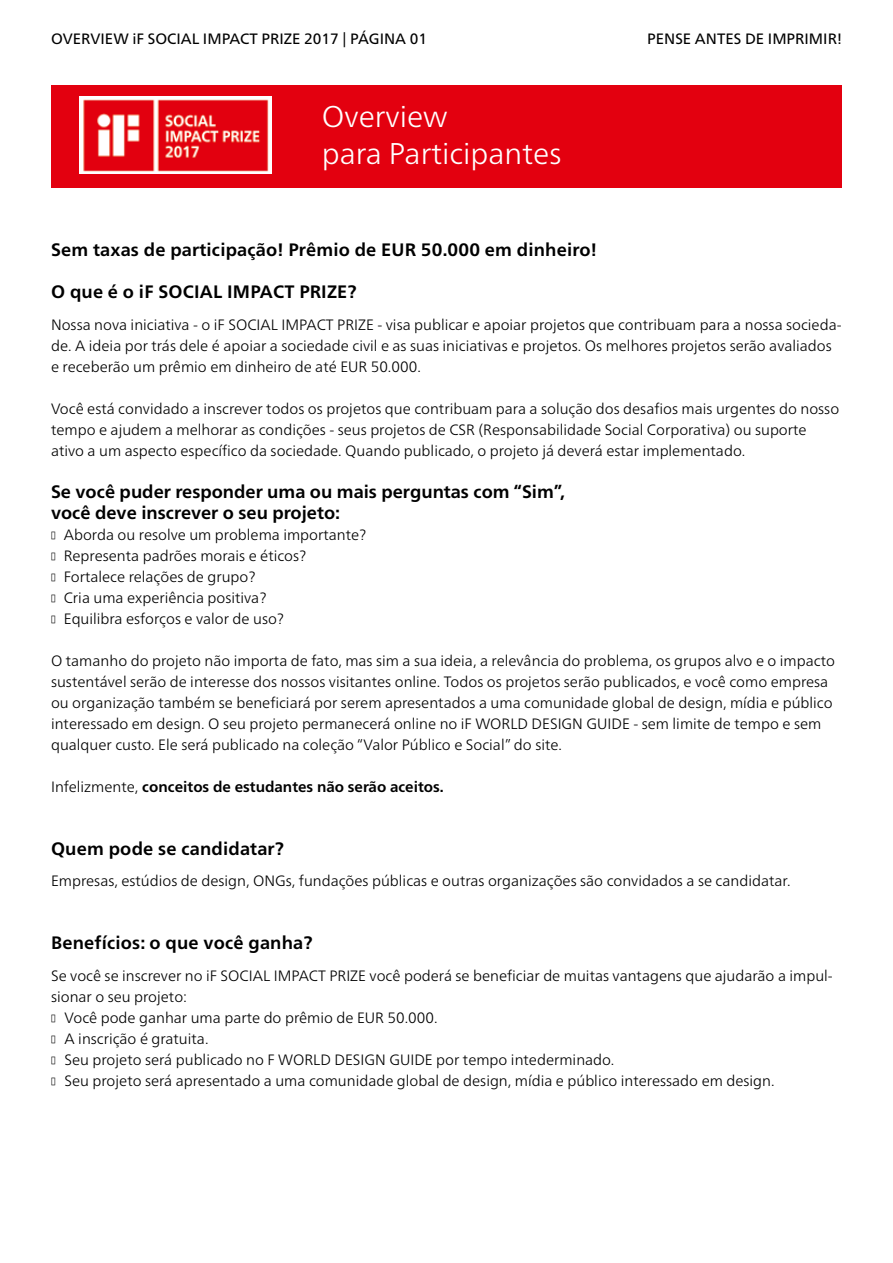
<style>
.page{position:relative;width:893px;height:1263px;background:#fff}
.page>*{position:absolute;margin:0;border:0;box-sizing:border-box;transform-origin:0 0}
.t1{font:300 30px/37.5px "Frutiger Neue LT Pro";color:#fff}
.t2{font:700 18px/21px "Frutiger Neue LT Pro";letter-spacing:.01em;color:#000}
.t3{font:300 15px/21px "Frutiger Neue LT Pro";color:#000}
.t4{font:15px "Frutiger Neue LT Pro";color:#000}
.t5{font:700 15px "Frutiger Neue LT Pro";color:#000}
.s1{font-weight:300}
</style>
<div class="page">
<div style="left:51px;top:85px;width:791px;height:102px;background:#e3000f"></div>
<img style="left:80px;top:97px;width:192px;height:77px">
<p class="t4" style="left:51px;top:30px;width:378px">OVERVIEW iF SOCIAL IMPACT PRIZE 2017 | PÁGINA 01</p>
<p class="t4" style="left:647px;top:30px;width:196px">PENSE ANTES DE IMPRIMIR!</p>
<h1 class="t1" style="left:322px;top:97px;width:241px">Overview<br>para Participantes</h1>
<p class="t2" style="left:51px;top:239px;width:547px">Sem taxas de participação! Prêmio de EUR 50.000 em dinheiro!</p>
<p class="t2" style="left:51px;top:281px;width:307px">O que é o iF SOCIAL IMPACT PRIZE?</p>
<p class="t3" style="left:51px;top:314px;width:792px">Nossa nova iniciativa - o iF SOCIAL IMPACT PRIZE - visa publicar e apoiar projetos que contribuam para a nossa socieda&shy;de. A ideia por trás dele é apoiar a sociedade civil e as suas iniciativas e projetos. Os melhores projetos serão avaliados e receberão um prêmio em dinheiro de até EUR 50.000.</p>
<p class="t3" style="left:51px;top:398px;width:790px">Você está convidado a inscrever todos os projetos que contribuam para a solução dos desafios mais urgentes do nosso tempo e ajudem a melhorar as condições - seus projetos de CSR (Responsabilidade Social Corporativa) ou suporte ativo a um aspecto específico da sociedade. Quando publicado, o projeto já deverá estar implementado.</p>
<p class="t2" style="left:51px;top:481px;width:515px">Se você puder responder uma ou mais perguntas com “Sim”, você deve inscrever o seu projeto:</p>
<p class="t3" style="left:51px;top:524px;width:317px">■ Aborda ou resolve um problema importante?</p>
<p class="t3" style="left:51px;top:545px;width:257px">■ Representa padrões morais e éticos?</p>
<p class="t3" style="left:51px;top:566px;width:206px">■ Fortalece relações de grupo?</p>
<p class="t3" style="left:51px;top:587px;width:217px">■ Cria uma experiência positiva?</p>
<p class="t3" style="left:51px;top:608px;width:235px">■ Equilibra esforços e valor de uso?</p>
<p class="t3" style="left:51px;top:650px;width:785px">O tamanho do projeto não importa de fato, mas sim a sua ideia, a relevância do problema, os grupos alvo e o impacto sustentável serão de interesse dos nossos visitantes online. Todos os projetos serão publicados, e você como empresa ou organização também se beneficiará por serem apresentados a uma comunidade global de design, mídia e público interessado em design. O seu projeto permanecerá online no iF WORLD DESIGN GUIDE - sem limite de tempo e sem qualquer custo. Ele será publicado na coleção “Valor Público e Social” do site.</p>
<p class="t5" style="left:51px;top:777px;width:394px"><span class="s1">Infelizmente,</span> conceitos de estudantes não serão aceitos.</p>
<p class="t2" style="left:51px;top:838px;width:234px">Quem pode se candidatar?</p>
<p class="t3" style="left:51px;top:870px;width:741px">Empresas, estúdios de design, ONGs, fundações públicas e outras organizações são convidados a se candidatar.</p>
<p class="t2" style="left:51px;top:932px;width:263px">Benefícios: o que você ganha?</p>
<p class="t3" style="left:51px;top:965px;width:783px">Se você se inscrever no iF SOCIAL IMPACT PRIZE você poderá se beneficiar de muitas vantagens que ajudarão a impul&shy;sionar o seu projeto:</p>
<p class="t3" style="left:51px;top:1007px;width:388px">■ Você pode ganhar uma parte do prêmio de EUR 50.000.</p>
<p class="t3" style="left:51px;top:1028px;width:159px">■ A inscrição é gratuita.</p>
<p class="t3" style="left:51px;top:1049px;width:565px">■ Seu projeto será publicado no F WORLD DESIGN GUIDE por tempo intederminado.</p>
<p class="t3" style="left:51px;top:1070px;width:725px">■ Seu projeto será apresentado a uma comunidade global de design, mídia e público interessado em design.</p>
</div>
